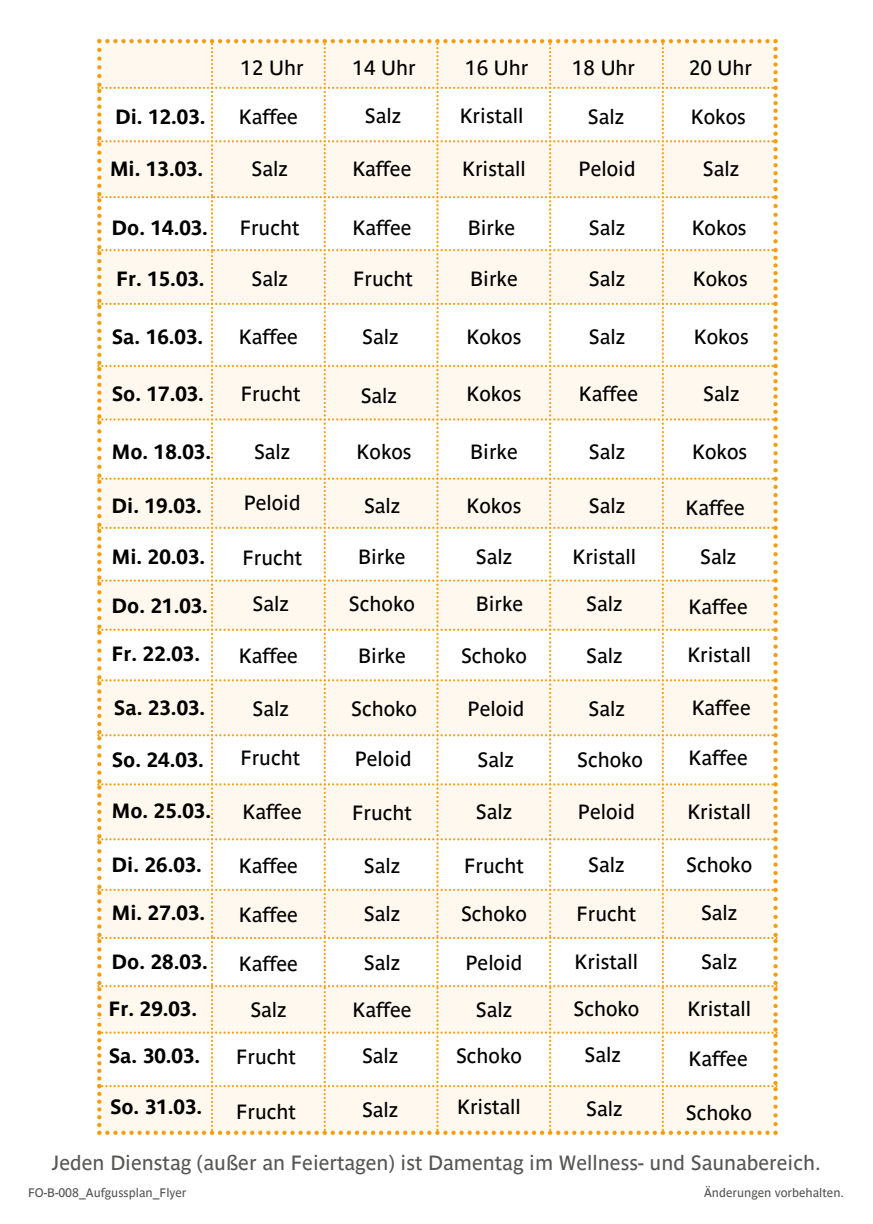
<style>
.page{position:relative;width:873px;height:1224px;background:#fff}
.page>*{position:absolute;margin:0;border:0;box-sizing:border-box;transform-origin:0 0}
.t1{font:20.4px "Parisine";color:#000}
.t2{font:700 20.4px "Parisine";color:#000}
.t3{font:20.4px "Parisine";color:#575756}
.t4{font:12.2px "Parisine";color:#575756}
</style>
<div class="page">
<img style="left:97px;top:38px;width:681px;height:1098px">
<h1 class="t1" style="left:241px;top:56px;width:65px">12 Uhr</h1>
<h1 class="t1" style="left:353px;top:56px;width:65px">14 Uhr</h1>
<p class="t1" style="left:465px;top:56px;width:65px">16 Uhr</p>
<p class="t1" style="left:689px;top:56px;width:65px">20 Uhr</p>
<h1 class="t1" style="left:572px;top:56px;width:65px">18 Uhr</h1>
<h1 class="t2" style="left:115px;top:105px;width:92px">Di. 12.03.</h1>
<h1 class="t1" style="left:239px;top:105px;width:61px">Kaffee</h1>
<h1 class="t1" style="left:365px;top:104px;width:38px">Salz</h1>
<h1 class="t1" style="left:460px;top:104px;width:65px">Kristall</h1>
<h1 class="t1" style="left:588px;top:105px;width:38px">Salz</h1>
<h1 class="t1" style="left:691px;top:105px;width:57px">Kokos</h1>
<h1 class="t1" style="left:251px;top:157px;width:38px">Salz</h1>
<h1 class="t1" style="left:352px;top:157px;width:61px">Kaffee</h1>
<h1 class="t1" style="left:462px;top:157px;width:65px">Kristall</h1>
<h1 class="t1" style="left:579px;top:157px;width:59px">Peloid</h1>
<h1 class="t1" style="left:703px;top:157px;width:38px">Salz</h1>
<h1 class="t2" style="left:110px;top:156px;width:95px">Mi. 13.03.</h1>
<h1 class="t2" style="left:112px;top:215px;width:98px">Do. 14.03.</h1>
<h1 class="t2" style="left:116px;top:266px;width:90px">Fr. 15.03.</h1>
<h1 class="t1" style="left:240px;top:216px;width:61px">Frucht</h1>
<h1 class="t1" style="left:352px;top:216px;width:61px">Kaffee</h1>
<h1 class="t1" style="left:468px;top:216px;width:49px">Birke</h1>
<h1 class="t1" style="left:589px;top:216px;width:38px">Salz</h1>
<h1 class="t1" style="left:692px;top:216px;width:57px">Kokos</h1>
<h1 class="t1" style="left:251px;top:267px;width:38px">Salz</h1>
<h1 class="t1" style="left:353px;top:267px;width:61px">Frucht</h1>
<h1 class="t1" style="left:470px;top:267px;width:49px">Birke</h1>
<h1 class="t1" style="left:589px;top:267px;width:38px">Salz</h1>
<h1 class="t1" style="left:693px;top:267px;width:57px">Kokos</h1>
<h1 class="t2" style="left:112px;top:325px;width:93px">Sa. 16.03.</h1>
<h1 class="t1" style="left:239px;top:325px;width:61px">Kaffee</h1>
<h1 class="t1" style="left:467px;top:325px;width:57px">Kokos</h1>
<h1 class="t1" style="left:589px;top:325px;width:38px">Salz</h1>
<h1 class="t1" style="left:694px;top:325px;width:57px">Kokos</h1>
<h1 class="t1" style="left:362px;top:325px;width:38px">Salz</h1>
<h1 class="t2" style="left:112px;top:382px;width:94px">So. 17.03.</h1>
<h1 class="t1" style="left:241px;top:382px;width:61px">Frucht</h1>
<h1 class="t1" style="left:467px;top:382px;width:57px">Kokos</h1>
<h1 class="t1" style="left:579px;top:382px;width:61px">Kaffee</h1>
<h1 class="t1" style="left:703px;top:382px;width:38px">Salz</h1>
<h1 class="t1" style="left:361px;top:384px;width:38px">Salz</h1>
<h1 class="t1" style="left:254px;top:440px;width:38px">Salz</h1>
<h1 class="t1" style="left:357px;top:440px;width:57px">Kokos</h1>
<h1 class="t1" style="left:470px;top:440px;width:49px">Birke</h1>
<h1 class="t1" style="left:589px;top:440px;width:38px">Salz</h1>
<h1 class="t1" style="left:244px;top:491px;width:59px">Peloid</h1>
<h1 class="t1" style="left:364px;top:494px;width:38px">Salz</h1>
<h1 class="t1" style="left:467px;top:494px;width:57px">Kokos</h1>
<h1 class="t1" style="left:589px;top:494px;width:38px">Salz</h1>
<h1 class="t1" style="left:242px;top:546px;width:61px">Frucht</h1>
<h1 class="t1" style="left:476px;top:545px;width:38px">Salz</h1>
<h1 class="t1" style="left:586px;top:592px;width:38px">Salz</h1>
<h1 class="t1" style="left:692px;top:440px;width:57px">Kokos</h1>
<h1 class="t2" style="left:112px;top:440px;width:101px">Mo. 18.03.</h1>
<h1 class="t2" style="left:112px;top:494px;width:92px">Di. 19.03.</h1>
<h1 class="t2" style="left:112px;top:545px;width:95px">Mi. 20.03.</h1>
<h1 class="t2" style="left:112px;top:594px;width:98px">Do. 21.03.</h1>
<h1 class="t2" style="left:112px;top:642px;width:90px">Fr. 22.03.</h1>
<h1 class="t1" style="left:239px;top:644px;width:61px">Kaffee</h1>
<h1 class="t1" style="left:358px;top:644px;width:49px">Birke</h1>
<h1 class="t1" style="left:461px;top:644px;width:67px">Schoko</h1>
<h1 class="t1" style="left:687px;top:643px;width:65px">Kristall</h1>
<h1 class="t2" style="left:114px;top:695px;width:93px">Sa. 23.03.</h1>
<h1 class="t1" style="left:252px;top:697px;width:38px">Salz</h1>
<h1 class="t1" style="left:351px;top:697px;width:67px">Schoko</h1>
<h1 class="t1" style="left:468px;top:697px;width:59px">Peloid</h1>
<h1 class="t1" style="left:692px;top:696px;width:61px">Kaffee</h1>
<h1 class="t2" style="left:112px;top:748px;width:94px">So. 24.03.</h1>
<h1 class="t2" style="left:112px;top:799px;width:101px">Mo. 25.03.</h1>
<h1 class="t1" style="left:352px;top:801px;width:61px">Frucht</h1>
<h1 class="t1" style="left:476px;top:800px;width:38px">Salz</h1>
<h1 class="t1" style="left:578px;top:800px;width:59px">Peloid</h1>
<h1 class="t1" style="left:687px;top:800px;width:65px">Kristall</h1>
<h1 class="t2" style="left:112px;top:852px;width:92px">Di. 26.03.</h1>
<h1 class="t1" style="left:239px;top:854px;width:61px">Kaffee</h1>
<h1 class="t1" style="left:364px;top:854px;width:38px">Salz</h1>
<h1 class="t1" style="left:464px;top:854px;width:61px">Frucht</h1>
<h1 class="t1" style="left:588px;top:853px;width:38px">Salz</h1>
<h1 class="t1" style="left:686px;top:853px;width:67px">Schoko</h1>
<h1 class="t2" style="left:112px;top:901px;width:95px">Mi. 27.03.</h1>
<h1 class="t1" style="left:239px;top:903px;width:61px">Kaffee</h1>
<h1 class="t1" style="left:364px;top:902px;width:38px">Salz</h1>
<h1 class="t1" style="left:461px;top:902px;width:67px">Schoko</h1>
<h1 class="t1" style="left:577px;top:902px;width:61px">Frucht</h1>
<h1 class="t1" style="left:701px;top:901px;width:38px">Salz</h1>
<h1 class="t2" style="left:112px;top:950px;width:98px">Do. 28.03.</h1>
<h1 class="t1" style="left:239px;top:952px;width:61px">Kaffee</h1>
<h1 class="t1" style="left:364px;top:951px;width:38px">Salz</h1>
<h1 class="t1" style="left:465px;top:951px;width:59px">Peloid</h1>
<h1 class="t1" style="left:575px;top:951px;width:65px">Kristall</h1>
<h1 class="t1" style="left:701px;top:950px;width:38px">Salz</h1>
<h1 class="t2" style="left:109px;top:997px;width:90px">Fr. 29.03.</h1>
<h1 class="t1" style="left:250px;top:998px;width:38px">Salz</h1>
<h1 class="t1" style="left:352px;top:998px;width:61px">Kaffee</h1>
<h1 class="t1" style="left:476px;top:998px;width:38px">Salz</h1>
<h1 class="t1" style="left:573px;top:997px;width:67px">Schoko</h1>
<h1 class="t1" style="left:687px;top:997px;width:65px">Kristall</h1>
<h1 class="t1" style="left:686px;top:496px;width:61px">Kaffee</h1>
<h1 class="t1" style="left:358px;top:545px;width:49px">Birke</h1>
<h1 class="t1" style="left:572px;top:545px;width:65px">Kristall</h1>
<h1 class="t1" style="left:700px;top:545px;width:38px">Salz</h1>
<h1 class="t1" style="left:252px;top:592px;width:38px">Salz</h1>
<h1 class="t1" style="left:349px;top:592px;width:67px">Schoko</h1>
<h1 class="t1" style="left:476px;top:592px;width:49px">Birke</h1>
<h1 class="t1" style="left:689px;top:595px;width:61px">Kaffee</h1>
<h1 class="t1" style="left:586px;top:644px;width:38px">Salz</h1>
<h1 class="t1" style="left:589px;top:697px;width:38px">Salz</h1>
<h1 class="t1" style="left:577px;top:749px;width:67px">Schoko</h1>
<h1 class="t1" style="left:240px;top:746px;width:61px">Frucht</h1>
<h1 class="t1" style="left:355px;top:747px;width:59px">Peloid</h1>
<h1 class="t1" style="left:478px;top:748px;width:38px">Salz</h1>
<h1 class="t1" style="left:689px;top:746px;width:61px">Kaffee</h1>
<h1 class="t1" style="left:243px;top:800px;width:61px">Kaffee</h1>
<h1 class="t2" style="left:109px;top:1043px;width:93px">Sa. 30.03.</h1>
<h1 class="t1" style="left:236px;top:1045px;width:61px">Frucht</h1>
<h1 class="t1" style="left:362px;top:1044px;width:38px">Salz</h1>
<h1 class="t1" style="left:456px;top:1044px;width:67px">Schoko</h1>
<h1 class="t1" style="left:584px;top:1043px;width:38px">Salz</h1>
<h1 class="t1" style="left:689px;top:1047px;width:61px">Kaffee</h1>
<h1 class="t2" style="left:110px;top:1095px;width:94px">So. 31.03.</h1>
<h1 class="t1" style="left:236px;top:1100px;width:61px">Frucht</h1>
<h1 class="t1" style="left:362px;top:1098px;width:38px">Salz</h1>
<h1 class="t1" style="left:457px;top:1095px;width:65px">Kristall</h1>
<p class="t1" style="left:586px;top:1097px;width:38px">Salz</p>
<p class="t1" style="left:686px;top:1101px;width:67px">Schoko</p>
<h1 class="t3" style="left:52px;top:1151px;width:771px">Jeden Dienstag (außer an Feiertagen) ist Damentag im Wellness- und Saunabereich.</h1>
<h1 class="t4" style="left:28px;top:1186px;width:160px">FO-B-008_Aufgussplan_Flyer</h1>
<h1 class="t4" style="left:704px;top:1186px;width:141px">Änderungen vorbehalten.</h1>
</div>
